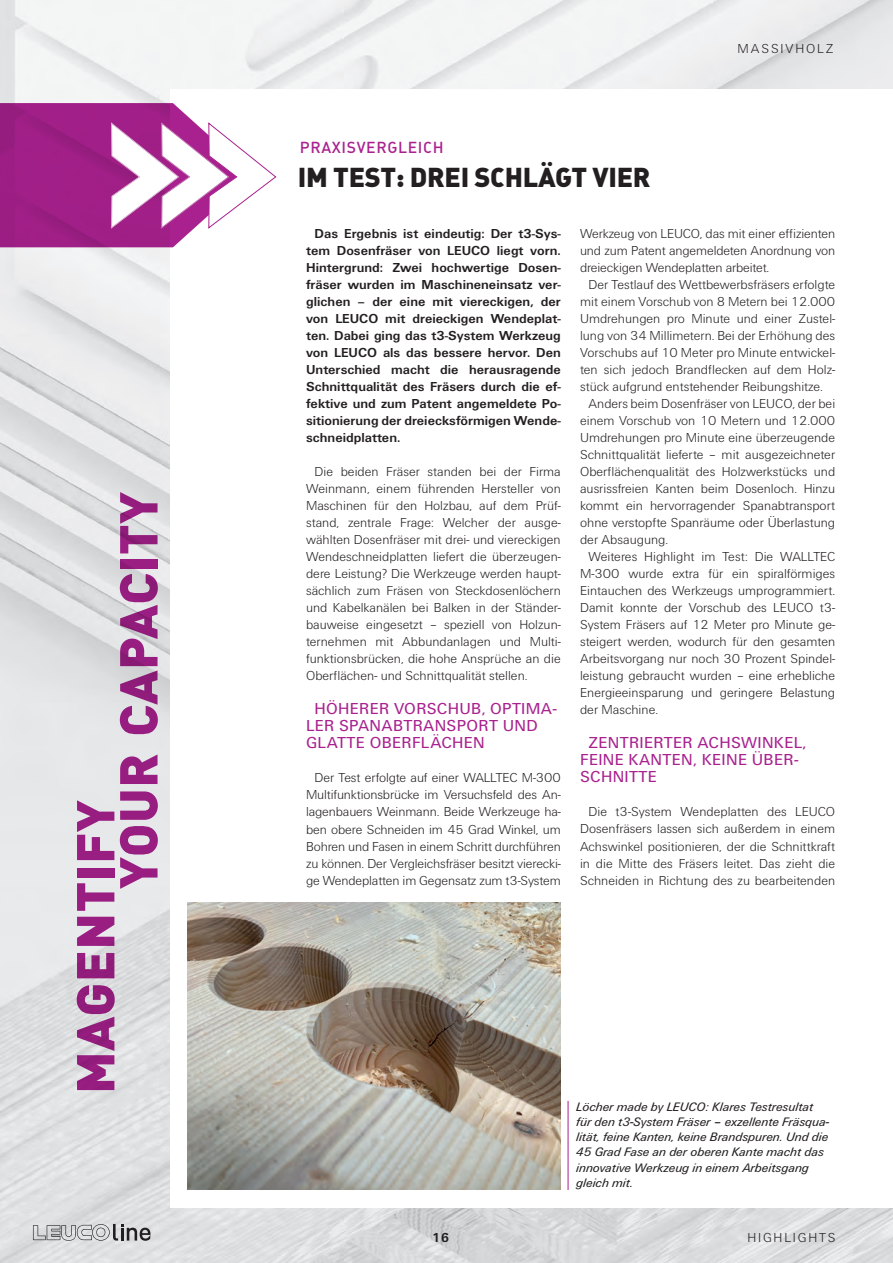
<style>
.page{position:relative;width:893px;height:1263px;background:#fff}
.page>*{position:absolute;margin:0;border:0;box-sizing:border-box;transform-origin:0 0}
.t1{font:900 52.5px/43px "DIN Pro";letter-spacing:.01em;color:#a9218e}
.t2{font:900 27px "DIN Pro";letter-spacing:-.01em;color:#231f20}
.t3{font:16.5px/17px "LEUCO UN";letter-spacing:.02em;color:#a9218e}
.t4{font:500 15.75px "DIN Pro";letter-spacing:.04em;color:#a9218e}
.t5{font:300 13.5px/17px "LEUCO UN";color:#231f20;text-align:justify}
.t6{font:700 13.5px/17px "LEUCO UN";color:#231f20;text-align:justify}
.t7{font:300 13.5px "LEUCO UN";letter-spacing:.14em;color:#231f20}
.t8{font:italic 12.75px/15.3px "LEUCO UN";color:#231f20}
</style>
<div class="page">
<img style="left:0;top:0;width:893px;height:1263px">
<div style="left:170px;top:89px;width:723px;height:1119px;background:#fff"></div>
<svg style="left:0;top:103px;width:277px;height:144px"></svg>
<svg style="left:33px;top:1224px;width:117px;height:17px;background:#b1b0b2"></svg>
<img style="left:188px;top:902px;width:373px;height:288px">
<hr style="left:568px;top:1101px;width:1px;height:89px;background:#a9218e">
<h1 class="t1" style="left:72px;top:889px;width:398px;text-indent:-205px;rotate:-90deg">MAGENTIFY<br>YOUR CAPACITY</h1>
<p class="t4" style="left:300px;top:137px;width:145px">PRAXISVERGLEICH</p>
<h2 class="t2" style="left:298px;top:159px;width:354px">IM TEST: DREI SCHLÄGT VIER</h2>
<p class="t7" style="left:738px;top:40px;width:97px">MASSIVHOLZ</p>
<p class="t6" style="left:306px;top:225px;width:256px;text-indent:9px">Das Ergebnis ist eindeutig: Der t3-Sys&shy;tem Dosenfräser von LEUCO liegt vorn.<br>Hintergrund: Zwei hochwertige Dosen&shy;fräser wurden im Maschineneinsatz ver&shy;glichen – der eine mit viereckigen, der von LEUCO mit dreieckigen Wendeplat&shy;ten. Dabei ging das t3-System Werkzeug von LEUCO als das bessere hervor. Den Unterschied macht die herausragende Schnittqualität des Fräsers durch die ef&shy;fektive und zum Patent angemeldete Po&shy;sitionierung der dreiecksförmigen Wende&shy;schneidplatten.</p>
<p class="t5" style="left:306px;top:463px;width:256px;text-indent:9px">Die beiden Fräser standen bei der Firma Weinmann, einem führenden Hersteller von Maschinen für den Holzbau, auf dem Prüf&shy;stand, zentrale Frage: Welcher der ausge&shy;wählten Dosenfräser mit drei- und viereckigen Wendeschneidplatten liefert die überzeugen&shy;dere Leistung? Die Werkzeuge werden haupt&shy;sächlich zum Fräsen von Steckdosenlöchern und Kabelkanälen bei Balken in der Ständer&shy;bauweise eingesetzt – speziell von Holzun&shy;ternehmen mit Abbundanlagen und Multi&shy;funktionsbrücken, die hohe Ansprüche an die Oberflächen- und Schnittqualität stellen.</p>
<p class="t3" style="left:306px;top:701px;width:252px;text-indent:8px">HÖHERER VORSCHUB, OPTIMA-<br>LER SPANABTRANSPORT UND<br>GLATTE OBERFLÄCHEN</p>
<p class="t5" style="left:306px;top:769px;width:256px;text-indent:9px">Der Test erfolgte auf einer WALLTEC M-300<br>Multifunktionsbrücke im Versuchsfeld des An&shy;lagenbauers Weinmann. Beide Werkzeuge ha&shy;ben obere Schneiden im 45 Grad Winkel, um Bohren und Fasen in einem Schritt durchführen zu können. Der Vergleichsfräser besitzt vierecki&shy;ge Wendeplatten im Gegensatz zum t3-System</p>
<p class="t5" style="left:580px;top:225px;width:257px">Werkzeug von LEUCO, das mit einer effizienten und zum Patent angemeldeten Anordnung von dreieckigen Wendeplatten arbeitet.</p>
<p class="t5" style="left:589px;top:276px;width:248px">Der Testlauf des Wettbewerbsfräsers erfolgte</p>
<p class="t5" style="left:580px;top:293px;width:257px">mit einem Vorschub von 8 Metern bei 12.000</p>
<p class="t5" style="left:580px;top:310px;width:257px">Umdrehungen pro Minute und einer Zustel-</p>
<p class="t5" style="left:580px;top:327px;width:257px">lung von 34 Millimetern. Bei der Erhöhung des</p>
<p class="t5" style="left:580px;top:344px;width:257px">Vorschubs auf 10 Meter pro Minute entwickel-</p>
<p class="t5" style="left:580px;top:361px;width:257px">ten sich jedoch Brandflecken auf dem Holz-</p>
<p class="t5" style="left:580px;top:378px;width:244px">stück aufgrund entstehender Reibungshitze.</p>
<p class="t5" style="left:589px;top:395px;width:248px">Anders beim Dosenfräser von LEUCO, der bei</p>
<p class="t5" style="left:580px;top:412px;width:257px">einem Vorschub von 10 Metern und 12.000</p>
<p class="t5" style="left:580px;top:429px;width:257px">Umdrehungen pro Minute eine überzeugende</p>
<p class="t5" style="left:580px;top:446px;width:257px">Schnittqualität lieferte – mit ausgezeichneter</p>
<p class="t5" style="left:580px;top:463px;width:257px">Oberflächenqualität des Holzwerkstücks und</p>
<p class="t5" style="left:580px;top:480px;width:257px">ausrissfreien Kanten beim Dosenloch. Hinzu</p>
<p class="t5" style="left:580px;top:497px;width:257px">kommt ein hervorragender Spanabtransport</p>
<p class="t5" style="left:580px;top:514px;width:257px">ohne verstopfte Spanräume oder Überlastung</p>
<p class="t5" style="left:580px;top:531px;width:90px">der Absaugung.</p>
<p class="t5" style="left:589px;top:548px;width:248px">Weiteres Highlight im Test: Die WALLTEC</p>
<p class="t5" style="left:580px;top:565px;width:257px">M-300 wurde extra für ein spiralförmiges</p>
<p class="t5" style="left:580px;top:582px;width:257px">Eintauchen des Werkzeugs umprogrammiert.</p>
<p class="t5" style="left:580px;top:599px;width:257px">Damit konnte der Vorschub des LEUCO t3-</p>
<p class="t5" style="left:580px;top:616px;width:257px">System Fräsers auf 12 Meter pro Minute ge-</p>
<p class="t5" style="left:580px;top:633px;width:257px">steigert werden, wodurch für den gesamten</p>
<p class="t5" style="left:580px;top:650px;width:257px">Arbeitsvorgang nur noch 30 Prozent Spindel-</p>
<p class="t5" style="left:580px;top:667px;width:257px">leistung gebraucht wurden – eine erhebliche</p>
<p class="t5" style="left:580px;top:684px;width:257px">Energieeinsparung und geringere Belastung</p>
<p class="t5" style="left:580px;top:701px;width:80px">der Maschine.</p>
<p class="t3" style="left:580px;top:735px;width:228px;text-indent:8px">ZENTRIERTER ACHSWINKEL,<br>FEINE KANTEN, KEINE ÜBER-<br>SCHNITTE</p>
<p class="t5" style="left:580px;top:803px;width:257px;text-indent:9px">Die t3-System Wendeplatten des LEUCO Dosenfräsers lassen sich außerdem in einem Achswinkel positionieren, der die Schnittkraft in die Mitte des Fräsers leitet. Das zieht die Schneiden in Richtung des zu bearbeitenden</p>
<p class="t8" style="left:576px;top:1099px;width:255px">Löcher made by LEUCO: Klares Testresultat für den t3-System Fräser – exzellente Fräsqua&shy;lität, feine Kanten, keine Brandspuren. Und die 45 Grad Fase an der oberen Kante macht das innovative Werkzeug in einem Arbeitsgang gleich mit.</p>
<p class="t6" style="left:432px;top:1229px;width:18px">16</p>
<p class="t7" style="left:747px;top:1228px;width:90px">HIGHLIGHTS</p>
</div>
